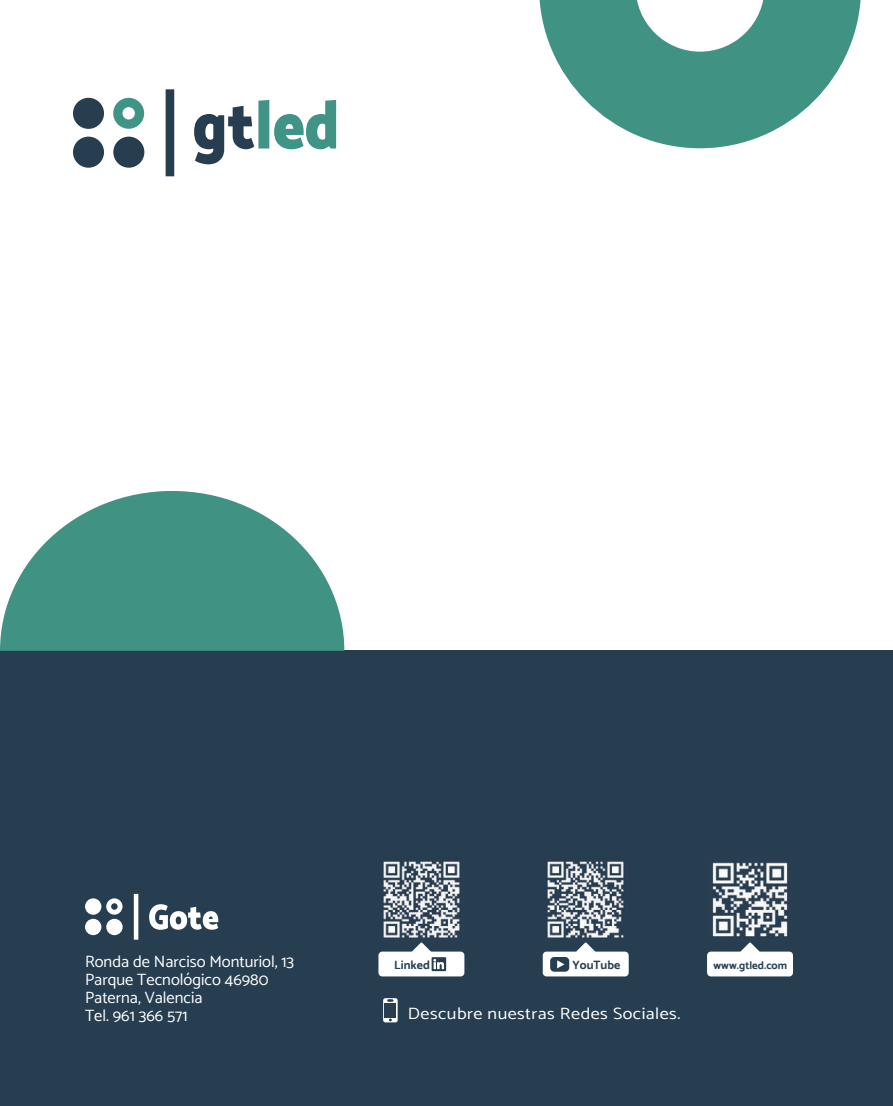
<style>
.page{position:relative;width:893px;height:1106px;background:#fff}
.page>*{position:absolute;margin:0;border:0;box-sizing:border-box;transform-origin:0 0}
.t1{font:16.5px/18px "Catamaran";color:#fff}
.t2{font:16.5px "Catamaran";letter-spacing:.025em;color:#fff;scale:1.1 1}
.t3{font:700 12px "Catamaran";color:#273e51}
.t4{font:700 10.95px "Catamaran";color:#273e51}
</style>
<div class="page">
<div style="left:0;top:651px;width:893px;height:455px;background:#273e51"></div>
<svg style="left:0;top:491px;width:344px;height:160px;fill:#409283"></svg>
<svg style="left:539px;top:0;width:322px;height:148px;fill:#409283"></svg>
<hr style="left:134px;top:894px;width:4px;height:45px;background:#fff">
<div style="left:85px;top:898px;width:16px;height:16px;background:#fff;border-radius:50%"></div>
<div style="left:85px;top:918px;width:16px;height:17px;background:#fff;border-radius:50%"></div>
<div style="left:106px;top:918px;width:17px;height:17px;background:#fff;border-radius:50%"></div>
<svg style="left:106px;top:898px;width:17px;height:16px"></svg>
<svg style="left:149px;top:904px;width:69px;height:25px"></svg>
<div style="left:166px;top:89px;width:8px;height:87px;background:#273e51"></div>
<div style="left:73px;top:98px;width:31px;height:31px;background:#273e51;border-radius:50%"></div>
<div style="left:73px;top:137px;width:31px;height:31px;background:#273e51;border-radius:50%"></div>
<div style="left:113px;top:137px;width:31px;height:31px;background:#273e51;border-radius:50%"></div>
<svg style="left:113px;top:98px;width:31px;height:31px"></svg>
<svg style="left:194px;top:100px;width:142px;height:64px"></svg>
<img style="left:712px;top:862px;width:76px;height:76px">
<img style="left:547px;top:861px;width:77px;height:77px">
<img style="left:383px;top:861px;width:77px;height:77px">
<svg style="left:707px;top:942px;width:86px;height:34px"></svg>
<svg style="left:543px;top:942px;width:86px;height:34px"></svg>
<svg style="left:378px;top:942px;width:86px;height:34px"></svg>
<svg style="left:383px;top:998px;width:15px;height:24px"></svg>
<p class="t1" style="left:85px;top:952px;width:211px">Ronda de Narciso Monturiol, 13<br>Parque Tecnológico 46980<br>Paterna, Valencia<br>Tel. 961 366 571</p>
<p class="t3" style="left:394px;top:957px;width:37px">Linked</p>
<p class="t3" style="left:572px;top:957px;width:49px">YouTube</p>
<p class="t4" style="left:713px;top:958px;width:75px">www.gtled.com</p>
<p class="t2" style="left:408px;top:1001px;width:249px">Descubre nuestras Redes Sociales.</p>
</div>
